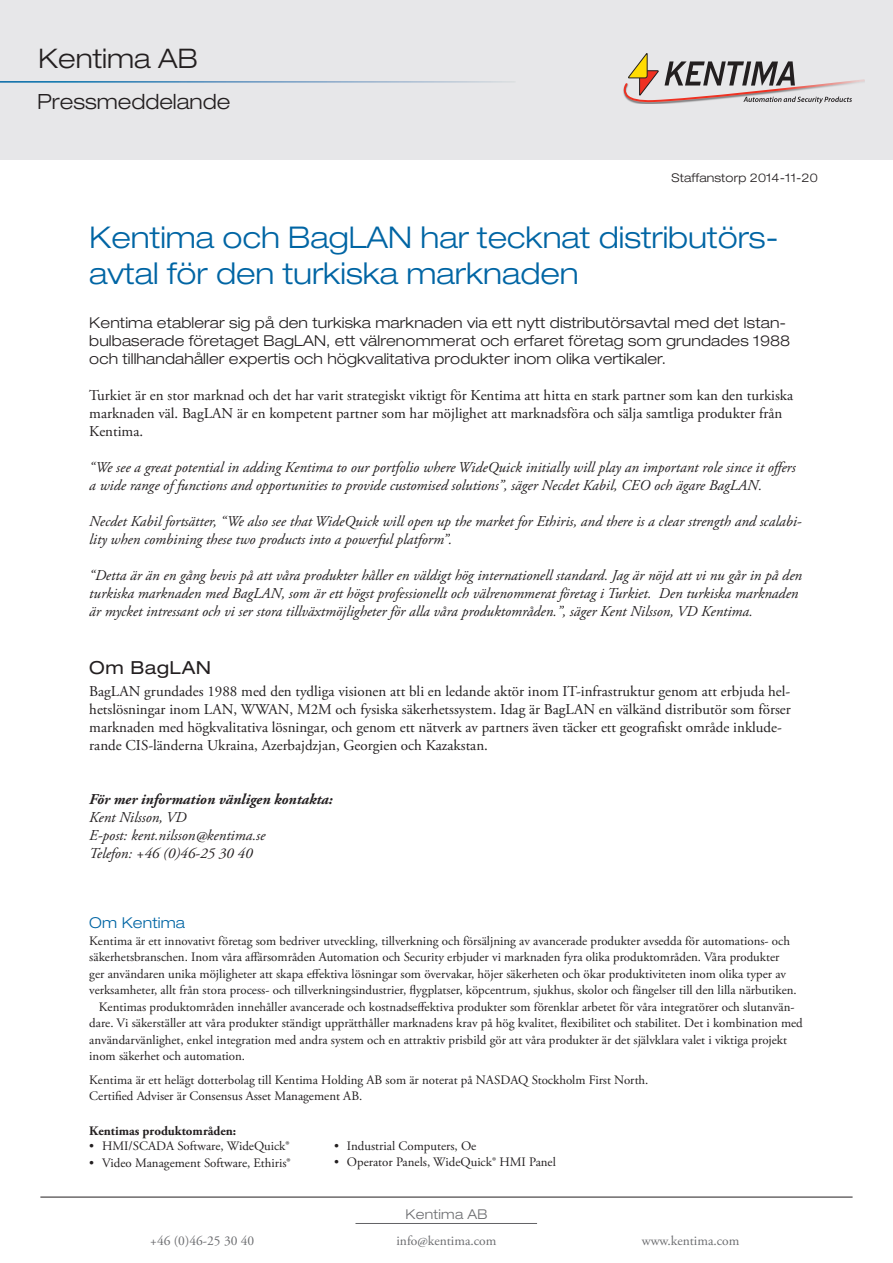
<style>
.page{position:relative;width:893px;height:1263px;background:#fff}
.page>*{position:absolute;margin:0;border:0;box-sizing:border-box;transform-origin:0 0}
.Rubrik{font:300 expanded 30px/36px "Helvetica Neue LT Std";color:#0065a4}
.t1{font:300 expanded 27px "Helvetica Neue LT Std";color:#231f20}
.t2{font:300 expanded 21px "Helvetica Neue LT Std";color:#231f20}
.Mellanrubrik{font:expanded 18px "Helvetica Neue LT Std";letter-spacing:.02em;color:#231f20}
.Brödtext{font:italic 15px/18px "Adobe Garamond Pro";color:#231f20}
.Brödtext-2{font:15px/18px "Adobe Garamond Pro";color:#231f20}
.Ingress{font:300 expanded 15px/18px "Helvetica Neue LT Std";letter-spacing:.01em;color:#231f20}
.Namn__mail__nr_konta{font:italic 15px "Adobe Garamond Pro";color:#231f20}
.För_mer_information{font:italic 700 15px "Adobe Garamond Pro";color:#231f20}
.t3{font:300 expanded 15px "Helvetica Neue LT Std";letter-spacing:.01em;color:#0065a4}
.t4{font:13.5px "Adobe Garamond Pro";color:#6c6d70}
.t5{font:300 expanded 13.5px "Helvetica Neue LT Std";letter-spacing:.02em;color:#6c6d70}
.t6{font:12.9px/16.5px "Adobe Garamond Pro";color:#231f20}
.t7{font:700 12.9px "Adobe Garamond Pro";color:#231f20}
.Ingress-2{font:300 expanded 12px "Helvetica Neue LT Std";letter-spacing:.01em;color:#231f20}
</style>
<div class="page">
<div style="left:0;top:0;width:893px;height:159px;background:#e7e7e9"></div>
<svg style="left:623px;top:53px;width:242px;height:51px"></svg>
<hr style="left:40px;top:1197px;width:813px;height:1px;background:#231f20">
<hr style="left:355px;top:1223px;width:182px;height:1px;background:#636366">
<hr style="left:0;top:81px;width:516px;height:2px;background:#fff">
<h2 class="t1" style="left:38px;top:42px;width:161px">Kentima AB</h2>
<h3 class="t2" style="left:37px;top:89px;width:195px">Pressmeddelande</h3>
<p class="Ingress-2" style="left:672px;top:171px;width:148px">Staffanstorp 2014-11-20</p>
<p class="Rubrik" style="left:89px;top:219px;width:691px">Kentima och BagLAN har tecknat distributörs&shy;avtal för den turkiska marknaden</p>
<p class="Ingress" style="left:89px;top:314px;width:702px">Kentima etablerar sig på den turkiska marknaden via ett nytt distributörsavtal med det Istan&shy;bulbaserade företaget BagLAN, ett välrenommerat och erfaret företag som grundades 1988 och tillhandahåller expertis och högkvalitativa produkter inom olika vertikaler.</p>
<p class="Brödtext-2" style="left:89px;top:387px;width:705px">Turkiet är en stor marknad och det har varit strategiskt viktigt för Kentima att hitta en stark partner som kan den turkiska marknaden väl. BagLAN är en kompetent partner som har möjlighet att marknadsföra och sälja samtliga produkter från<br>Kentima.</p>
<p class="Brödtext" style="left:89px;top:459px;width:708px">“We see a great potential in adding Kentima to our portfolio where WideQuick initially will play an important role since it offers a wide range of functions and opportunities to provide customised solutions”, säger Necdet Kabil, CEO och ägare BagLAN.</p>
<p class="Brödtext" style="left:89px;top:513px;width:714px">Necdet Kabil fortsätter, “We also see that WideQuick will open up the market for Ethiris, and there is a clear strength and scalabi&shy;lity when combining these two products into a powerful platform”.</p>
<p class="Brödtext" style="left:89px;top:567px;width:714px">“Detta är än en gång bevis på att våra produkter håller en väldigt hög internationell standard. Jag är nöjd att vi nu går in på den turkiska marknaden med BagLAN, som är ett högst professionellt och välrenommerat företag i Turkiet. Den turkiska marknaden är mycket intressant och vi ser stora tillväxtmöjligheter för alla våra produktområden.”, säger Kent Nilsson, VD Kentima.</p>
<p class="Mellanrubrik" style="left:89px;top:657px;width:123px">Om BagLAN</p>
<p class="Brödtext-2" style="left:89px;top:683px;width:703px">BagLAN grundades 1988 med den tydliga visionen att bli en ledande aktör inom IT-infrastruktur genom att erbjuda hel&shy;hetslösningar inom LAN, WWAN, M2M och fysiska säkerhetssystem. Idag är BagLAN en välkänd distributör som förser marknaden med högkvalitativa lösningar, och genom ett nätverk av partners även täcker ett geografiskt område inklude&shy;rande CIS-länderna Ukraina, Azerbajdzjan, Georgien och Kazakstan.</p>
<p class="För_mer_information" style="left:89px;top:791px;width:245px">För mer information vänligen kontakta:</p>
<p class="Namn__mail__nr_konta" style="left:89px;top:808px;width:99px">Kent Nilsson, VD</p>
<p class="Namn__mail__nr_konta" style="left:89px;top:826px;width:177px">E-post: kent.nilsson@kentima.se</p>
<p class="Namn__mail__nr_konta" style="left:89px;top:844px;width:165px">Telefon: +46 (0)46-25 30 40</p>
<p class="t3" style="left:89px;top:914px;width:97px">Om Kentima</p>
<p class="t6" style="left:89px;top:933px;width:702px">Kentima är ett innovativt företag som bedriver utveckling, tillverkning och försäljning av avancerade produkter avsedda för automations- och</p>
<p class="t6" style="left:89px;top:949px;width:692px">säkerhetsbranschen. Inom våra affärsområden Automation och Security erbjuder vi marknaden fyra olika produktområden. Våra produkter</p>
<p class="t6" style="left:89px;top:966px;width:698px">ger användaren unika möjligheter att skapa effektiva lösningar som övervakar, höjer säkerheten och ökar produktiviteten inom olika typer av</p>
<p class="t6" style="left:89px;top:982px;width:709px">verksamheter, allt från stora process- och tillverkningsindustrier, flygplatser, köpcentrum, sjukhus, skolor och fängelser till den lilla närbutiken.</p>
<p class="t6" style="left:99px;top:999px;width:697px">Kentimas produktområden innehåller avancerade och kostnadseffektiva produkter som förenklar arbetet för våra integratörer och slutanvän-</p>
<p class="t6" style="left:89px;top:1015px;width:715px">dare. Vi säkerställer att våra produkter ständigt upprätthåller marknadens krav på hög kvalitet, flexibilitet och stabilitet. Det i kombination med</p>
<p class="t6" style="left:89px;top:1032px;width:699px">användarvänlighet, enkel integration med andra system och en attraktiv prisbild gör att våra produkter är det självklara valet i viktiga projekt</p>
<p class="t6" style="left:89px;top:1048px;width:157px">inom säkerhet och automation.</p>
<p class="t6" style="left:89px;top:1072px;width:561px">Kentima är ett helägt dotterbolag till Kentima Holding AB som är noterat på NASDAQ Stockholm First North.<br>Certified Adviser är Consensus Asset Management AB.</p>
<p class="t7" style="left:89px;top:1123px;width:149px">Kentimas produktområden:</p>
<p class="t6" style="left:89px;top:1138px;width:202px">• HMI/SCADA Software, WideQuick®</p>
<p class="t6" style="left:89px;top:1155px;width:203px">• Video Management Software, Ethiris®</p>
<p class="t6" style="left:334px;top:1138px;width:144px">• Industrial Computers, Oe</p>
<p class="t6" style="left:334px;top:1154px;width:223px">• Operator Panels, WideQuick® HMI Panel</p>
<p class="t5" style="left:405px;top:1206px;width:84px">Kentima AB</p>
<p class="t4" style="left:150px;top:1233px;width:106px">+46 (0)46-25 30 40</p>
<p class="t4" style="left:396px;top:1233px;width:101px">info@kentima.com</p>
<p class="t4" style="left:642px;top:1233px;width:99px">www.kentima.com</p>
</div>
